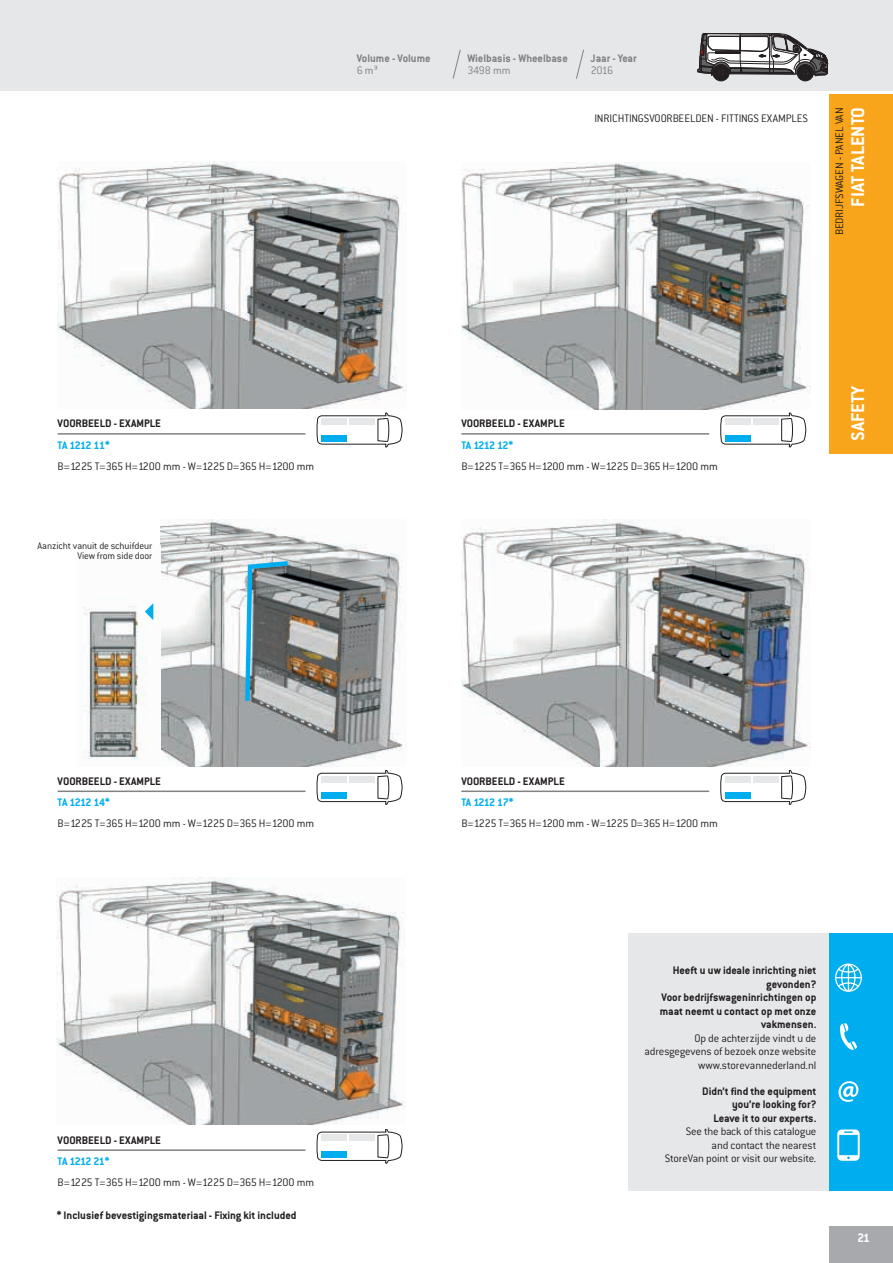
<style>
.page{position:relative;width:893px;height:1263px;background:#fff}
.page>*{position:absolute;margin:0;border:0;box-sizing:border-box;transform-origin:0 0}
.t1{font:700 20.25px "Conduit ITC Pro";color:#fff}
.t2{font:700 13.5px "Conduit ITC Pro";color:#fff}
.t3{font:300 12px/13.5px "Conduit ITC Pro";letter-spacing:-.015em;color:#231f20;text-align:right}
.t4{font:700 12px/13.5px "Conduit ITC Pro";color:#231f20;text-align:right}
.t5{font:700 12px "Conduit ITC Pro";letter-spacing:-.07em;color:#00aeef}
.t6{font:700 12px "Conduit ITC Pro";color:#808285}
.t7{font:300 12px "Conduit ITC Pro";letter-spacing:-.03em;color:#808285}
.t8{font:300 10.5px/10.5px "Conduit ITC Pro";letter-spacing:-.01em;color:#231f20;text-align:right}
</style>
<div class="page">
<div style="left:0;top:0;width:893px;height:90px;background:#e6e7e9"></div>
<div style="left:829px;top:1226px;width:64px;height:37px;background:#a8a9ad"></div>
<div style="left:829px;top:94px;width:64px;height:360px;background:#f9a51b"></div>
<div style="left:628px;top:933px;width:265px;height:258px;background:#e6e7e9"></div>
<div style="left:829px;top:933px;width:64px;height:258px;background:#00aeef"></div>
<svg style="left:835px;top:963px;width:27px;height:29px"></svg>
<svg style="left:840px;top:1023px;width:17px;height:27px"></svg>
<svg style="left:838px;top:1081px;width:20px;height:21px"></svg>
<svg style="left:837px;top:1129px;width:23px;height:32px"></svg>
<svg style="left:698px;top:33px;width:130px;height:48px"></svg>
<img style="left:461px;top:162px;width:349px;height:247px">
<svg style="left:720px;top:770px;width:86px;height:35px"></svg>
<div style="left:753px;top:776px;width:25px;height:6px;background:#e6e7e9"></div>
<div style="left:725px;top:776px;width:25px;height:6px;background:#e6e7e9"></div>
<div style="left:725px;top:792px;width:25px;height:7px;background:#00aeef"></div>
<svg style="left:317px;top:1129px;width:85px;height:34px"></svg>
<div style="left:349px;top:1135px;width:26px;height:6px;background:#e6e7e9"></div>
<div style="left:321px;top:1135px;width:26px;height:6px;background:#e6e7e9"></div>
<div style="left:321px;top:1151px;width:26px;height:7px;background:#00aeef"></div>
<svg style="left:317px;top:770px;width:85px;height:35px"></svg>
<div style="left:349px;top:776px;width:26px;height:6px;background:#e6e7e9"></div>
<div style="left:321px;top:776px;width:26px;height:6px;background:#e6e7e9"></div>
<div style="left:321px;top:792px;width:26px;height:7px;background:#00aeef"></div>
<svg style="left:317px;top:413px;width:85px;height:34px"></svg>
<div style="left:349px;top:418px;width:26px;height:7px;background:#e6e7e9"></div>
<div style="left:321px;top:418px;width:26px;height:7px;background:#e6e7e9"></div>
<div style="left:321px;top:435px;width:26px;height:6px;background:#00aeef"></div>
<svg style="left:720px;top:413px;width:86px;height:34px"></svg>
<div style="left:753px;top:418px;width:25px;height:7px;background:#e6e7e9"></div>
<div style="left:725px;top:418px;width:25px;height:7px;background:#e6e7e9"></div>
<div style="left:725px;top:435px;width:25px;height:6px;background:#00aeef"></div>
<img style="left:58px;top:162px;width:348px;height:246px">
<img style="left:161px;top:519px;width:242px;height:247px">
<img style="left:461px;top:520px;width:349px;height:246px">
<img style="left:57px;top:878px;width:348px;height:246px">
<svg style="left:243px;top:558px;width:50px;height:147px;background:#798d93"></svg>
<img style="left:83px;top:603px;width:71px;height:156px">
<svg style="left:145px;top:603px;width:8px;height:17px"></svg>
<svg style="left:453px;top:49px;width:8px;height:30px"></svg>
<svg style="left:576px;top:49px;width:8px;height:30px"></svg>
<hr style="left:461px;top:790px;width:248px;height:2px;background:#808285">
<hr style="left:461px;top:433px;width:248px;height:2px;background:#808285">
<hr style="left:58px;top:790px;width:247px;height:2px;background:#808285">
<hr style="left:58px;top:433px;width:247px;height:2px;background:#808285">
<hr style="left:58px;top:1149px;width:247px;height:2px;background:#808285">
<p class="t6" style="left:357px;top:51px;width:75px">Volume - Volume</p>
<p class="t6" style="left:467px;top:51px;width:102px">Wielbasis - Wheelbase</p>
<p class="t6" style="left:591px;top:51px;width:48px">Jaar - Year</p>
<p class="t7" style="left:357px;top:63px;width:22px">6 m³</p>
<p class="t7" style="left:467px;top:63px;width:45px">3498 mm</p>
<p class="t7" style="left:591px;top:63px;width:24px">2016</p>
<p class="t3" style="left:595px;top:112px;width:215px">INRICHTINGSVOORBEELDEN - FITTINGS EXAMPLES</p>
<h1 class="t1" style="left:846px;top:207px;width:101px;rotate:-90deg">FIAT TALENTO</h1>
<p class="t3" style="left:833px;top:235px;width:129px;rotate:-90deg">BEDRIJFSWAGEN - PANEL VAN</p>
<p class="t4" style="left:58px;top:417px;width:105px">VOORBEELD - EXAMPLE</p>
<p class="t5" style="left:58px;top:438px;width:54px">TA 1212 11*</p>
<p class="t4" style="left:461px;top:417px;width:105px">VOORBEELD - EXAMPLE</p>
<p class="t5" style="left:461px;top:438px;width:53px">TA 1212 12*</p>
<h1 class="t1" style="left:846px;top:441px;width:58px;rotate:-90deg">SAFETY</h1>
<p class="t3" style="left:58px;top:459px;width:258px">B=1225 T=365 H=1200 mm - W=1225 D=365 H=1200 mm</p>
<p class="t3" style="left:461px;top:459px;width:258px">B=1225 T=365 H=1200 mm - W=1225 D=365 H=1200 mm</p>
<p class="t8" style="left:38px;top:540px;width:116px">Aanzicht vanuit de schuifdeur<br>View from side door</p>
<p class="t4" style="left:58px;top:774px;width:105px">VOORBEELD - EXAMPLE</p>
<p class="t5" style="left:58px;top:795px;width:54px">TA 1212 14*</p>
<p class="t3" style="left:58px;top:817px;width:258px">B=1225 T=365 H=1200 mm - W=1225 D=365 H=1200 mm</p>
<p class="t4" style="left:58px;top:1133px;width:105px">VOORBEELD - EXAMPLE</p>
<p class="t5" style="left:58px;top:1154px;width:53px">TA 1212 21*</p>
<p class="t3" style="left:58px;top:1176px;width:258px">B=1225 T=365 H=1200 mm - W=1225 D=365 H=1200 mm</p>
<p class="t4" style="left:57px;top:1209px;width:241px">* Inclusief bevestigingsmateriaal - Fixing kit included</p>
<p class="t4" style="left:461px;top:774px;width:105px">VOORBEELD - EXAMPLE</p>
<p class="t5" style="left:461px;top:795px;width:54px">TA 1212 17*</p>
<p class="t3" style="left:461px;top:817px;width:258px">B=1225 T=365 H=1200 mm - W=1225 D=365 H=1200 mm</p>
<p class="t4" style="left:660px;top:963px;width:158px">Heeft u uw ideale inrichting niet gevonden?<br>Voor bedrijfswageninrichtingen op maat neemt u contact op met onze vakmensen.</p>
<p class="t3" style="left:644px;top:1031px;width:174px">Op de achterzijde vindt u de adresgegevens of bezoek onze website www.storevannederland.nl</p>
<p class="t4" style="left:702px;top:1084px;width:116px">Didn’t find the equipment you’re looking for?<br>Leave it to our experts.</p>
<p class="t3" style="left:665px;top:1125px;width:153px">See the back of this catalogue<br>and contact the nearest<br>StoreVan point or visit our website.</p>
<p class="t2" style="left:857px;top:1229px;width:14px">21</p>
</div>
